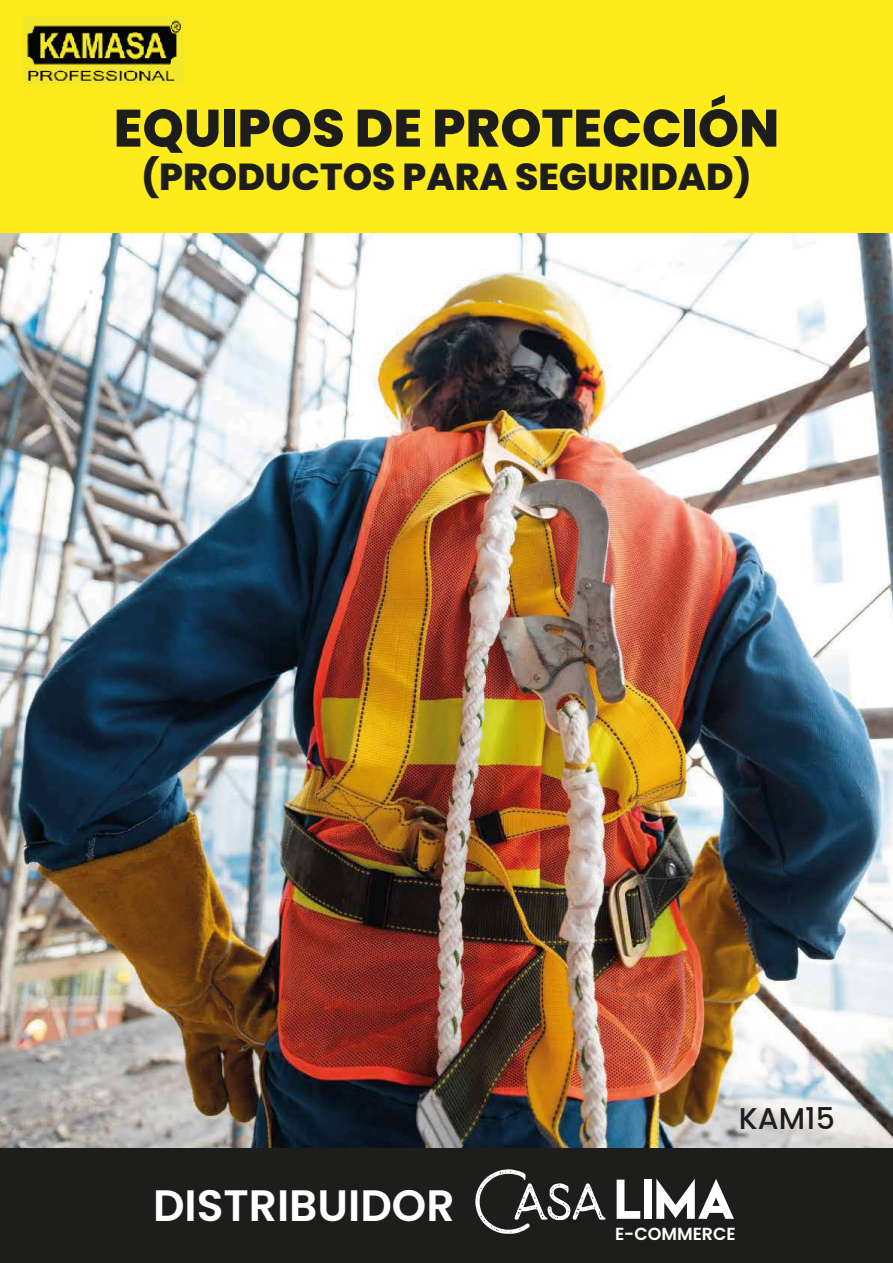
<style>
.page{position:relative;width:893px;height:1263px;background:#fff}
.page>*{position:absolute;margin:0;border:0;box-sizing:border-box;transform-origin:0 0}
.t1{font:800 52.5px "Poppins";color:#1d1d1c}
.t2{font:600 43.95px "Poppins";color:#fff}
.t3{font:800 37.5px "Poppins";color:#1d1d1c}
.t4{font:500 30px "Poppins";color:#1d1d1c}
.t5{font:600 17.55px "Poppins";color:#fff}
</style>
<div class="page">
<img style="left:0;top:233px;width:893px;height:915px">
<div style="left:0;top:0;width:893px;height:233px;background:#fdeb1b"></div>
<img style="left:24px;top:16px;width:159px;height:69px">
<div style="left:0;top:1148px;width:893px;height:115px;background:#1d1d1c"></div>
<svg style="left:617px;top:1179px;width:23px;height:40px"></svg>
<div style="left:644px;top:1179px;width:7px;height:40px;background:#fff"></div>
<svg style="left:656px;top:1179px;width:78px;height:40px"></svg>
<svg style="left:475px;top:1169px;width:131px;height:65px"></svg>
<h1 class="t1" style="left:114px;top:98px;width:667px">EQUIPOS DE PROTECCIÓN</h1>
<p class="t3" style="left:142px;top:155px;width:611px">(PRODUCTOS PARA SEGURIDAD)</p>
<p class="t2" style="left:153px;top:1180px;width:303px">DISTRIBUIDOR</p>
<p class="t4" style="left:739px;top:1101px;width:98px">KAM15</p>
<p class="t5" style="left:615px;top:1224px;width:122px">E-COMMERCE</p>
</div>
